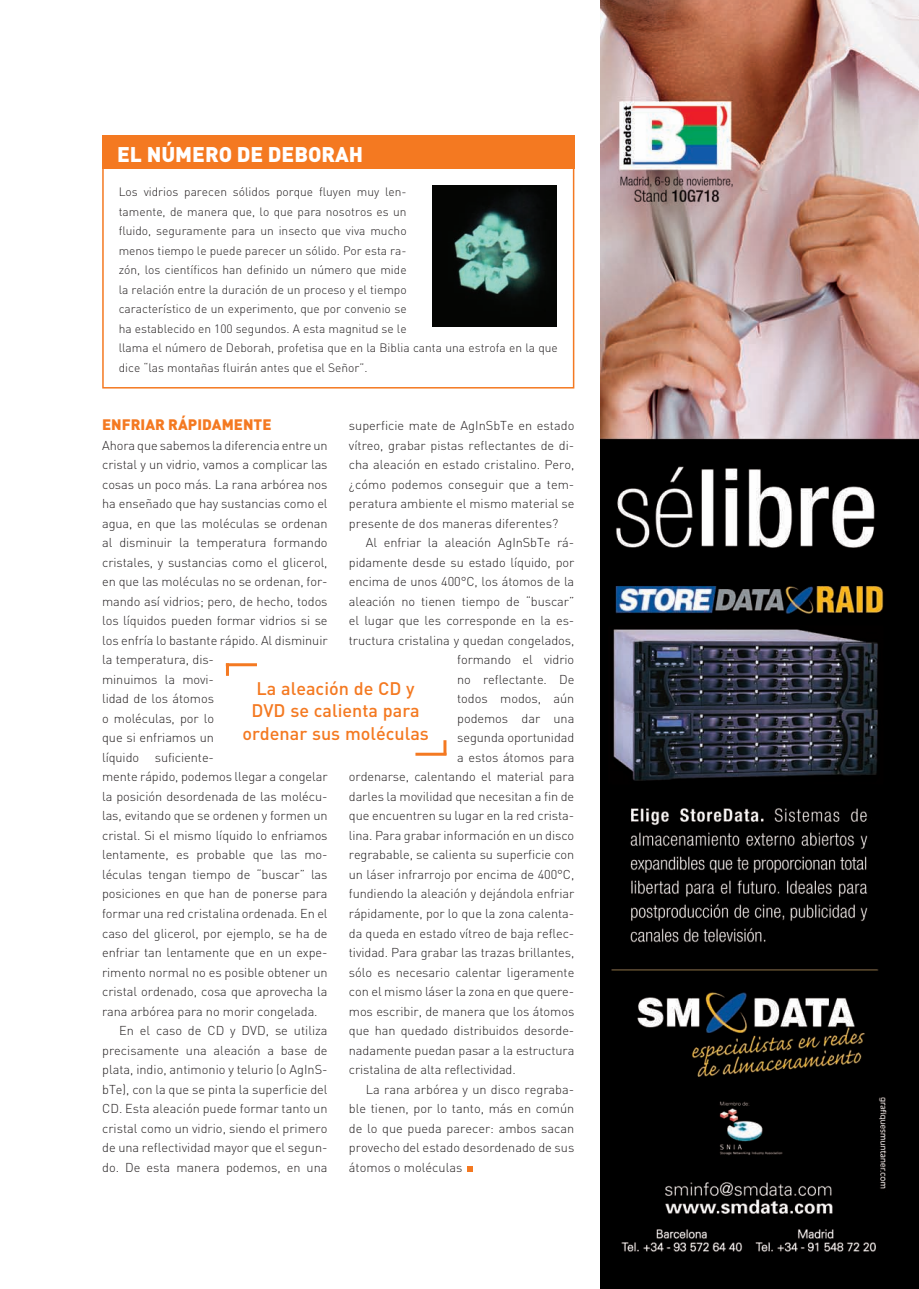
<style>
.page{position:relative;width:919px;height:1289px;background:#fff}
.page>*{position:absolute;margin:0;border:0;box-sizing:border-box;transform-origin:0 0}
._10_Titulo_CUADRO{font:900 21px "DIN";color:#fff}
._07_Destacado{font:500 18px/22.5px "DIN";color:#f47921;text-align:center}
._06_Intertitulo{font:900 15px "DIN";color:#f47921}
._05_Texto_base_CON_S{font:300 12.75px/19.5px "DIN";letter-spacing:-.005em;color:#231f20;text-align:justify}
._06_Intertitulo-2{font:300 12.75px/19.5px "DIN";letter-spacing:-.005em;color:#231f20}
._11_Texto_base_CUADR{font:300 12px/19.5px "DIN";color:#231f20}
</style>
<div class="page">
<img style="left:600px;top:0;width:318px;height:1288px">
<svg style="left:467px;top:1166px;width:5px;height:5px"></svg>
<div style="left:102px;top:153px;width:472px;height:235px;border:2px solid #f47921"></div>
<div style="left:102px;top:136px;width:472px;height:33px;background:#f47921"></div>
<hr style="left:443px;top:740px;width:3px;height:15px;background:#f47921">
<hr style="left:415px;top:752px;width:31px;height:3px;background:#f47921">
<svg style="left:226px;top:666px;width:3px;height:10px"></svg>
<hr style="left:226px;top:663px;width:31px;height:3px;background:#f47921">
<img style="left:432px;top:186px;width:124px;height:140px">
<p class="_10_Titulo_CUADRO" style="left:117px;top:140px;width:247px">EL NÚMERO DE DEBORAH</p>
<p class="_11_Texto_base_CUADR" style="left:119px;top:182px;width:440px">Los vidrios parecen sólidos porque fluyen muy len-<br>tamente, de manera que, lo que para nosotros es un<br>fluido, seguramente para un insecto que viva mucho<br>menos tiempo le puede parecer un sólido. Por esta ra-<br>zón, los científicos han definido un número que mide<br>la relación entre la duración de un proceso y el tiempo<br>característico de un experimento, que por convenio se<br>ha establecido en 100 segundos. A esta magnitud se le<br>llama el número de Deborah, profetisa que en la Biblia canta una estrofa en la que dice “las montañas fluirán antes que el Señor”.</p>
<p class="_06_Intertitulo" style="left:102px;top:415px;width:20px">ENFR</p>
<p class="_06_Intertitulo" style="left:140px;top:415px;width:83px">IAR RÁPIDAMEN</p>
<p class="_06_Intertitulo" style="left:253px;top:415px;width:18px">TE</p>
<p class="_06_Intertitulo-2" style="left:102px;top:435px;width:227px">Ahora que sabemos la diferencia entre un cristal y un vidrio, vamos a complicar las cosas un poco más. La rana arbórea nos ha enseñado que hay sustancias como el agua, en que las moléculas se ordenan al disminuir la temperatura formando cristales, y sustancias como el glicerol, en que las moléculas no se ordenan, for&shy;mando así vidrios; pero, de hecho, todos los líquidos pueden formar vidrios si se los enfría lo bastante rápido. Al disminuir la temperatura, dis-<br>minuimos la movi-<br>lidad de los átomos<br>o moléculas, por lo<br>que si enfriamos un<br>líquido suficiente-<br>mente rápido, podemos llegar a congelar la posición desordenada de las molécu&shy;las, evitando que se ordenen y formen un cristal. Si el mismo líquido lo enfriamos lentamente, es probable que las mo&shy;léculas tengan tiempo de “buscar” las posiciones en que han de ponerse para formar una red cristalina ordenada. En el caso del glicerol, por ejemplo, se ha de enfriar tan lentamente que en un expe&shy;rimento normal no es posible obtener un cristal ordenado, cosa que aprovecha la rana arbórea para no morir congelada.</p>
<p class="_05_Texto_base_CON_S" style="left:102px;top:1020px;width:227px;text-indent:17px">En el caso de CD y DVD, se utiliza precisamente una aleación a base de plata, indio, antimonio y telurio (o AgInS&shy;bTe), con la que se pinta la superficie del CD. Esta aleación puede formar tanto un cristal como un vidrio, siendo el primero de una reflectividad mayor que el segun&shy;do. De esta manera podemos, en una</p>
<p class="_05_Texto_base_CON_S" style="left:349px;top:416px;width:227px">superficie mate de AgInSbTe en estado vítreo, grabar pistas reflectantes de di&shy;cha aleación en estado cristalino. Pero, ¿cómo podemos conseguir que a tem&shy;peratura ambiente el mismo material se presente de dos maneras diferentes?</p>
<p class="_05_Texto_base_CON_S" style="left:366px;top:533px;width:210px">Al enfriar la aleación AgInSbTe rá-</p>
<p class="_05_Texto_base_CON_S" style="left:349px;top:552px;width:227px">pidamente desde su estado líquido, por</p>
<p class="_05_Texto_base_CON_S" style="left:349px;top:572px;width:227px">encima de unos 400°C, los átomos de la</p>
<p class="_05_Texto_base_CON_S" style="left:349px;top:591px;width:227px">aleación no tienen tiempo de “buscar”</p>
<p class="_05_Texto_base_CON_S" style="left:349px;top:611px;width:227px">el lugar que les corresponde en la es-</p>
<p class="_05_Texto_base_CON_S" style="left:349px;top:630px;width:227px">tructura cristalina y quedan congelados,</p>
<p class="_05_Texto_base_CON_S" style="left:457px;top:650px;width:119px">formando el vidrio</p>
<p class="_05_Texto_base_CON_S" style="left:457px;top:669px;width:119px">no reflectante. De</p>
<p class="_05_Texto_base_CON_S" style="left:457px;top:689px;width:119px">todos modos, aún</p>
<p class="_05_Texto_base_CON_S" style="left:457px;top:708px;width:119px">podemos dar una</p>
<p class="_05_Texto_base_CON_S" style="left:457px;top:728px;width:119px">segunda oportunidad</p>
<p class="_05_Texto_base_CON_S" style="left:457px;top:747px;width:119px">a estos átomos para</p>
<p class="_05_Texto_base_CON_S" style="left:349px;top:767px;width:227px">ordenarse, calentando el material para</p>
<p class="_05_Texto_base_CON_S" style="left:349px;top:786px;width:227px">darles la movilidad que necesitan a fin de</p>
<p class="_05_Texto_base_CON_S" style="left:349px;top:806px;width:227px">que encuentren su lugar en la red crista-</p>
<p class="_05_Texto_base_CON_S" style="left:349px;top:825px;width:227px">lina. Para grabar información en un disco</p>
<p class="_05_Texto_base_CON_S" style="left:349px;top:845px;width:227px">regrabable, se calienta su superficie con</p>
<p class="_05_Texto_base_CON_S" style="left:349px;top:864px;width:227px">un láser infrarrojo por encima de 400°C,</p>
<p class="_05_Texto_base_CON_S" style="left:349px;top:884px;width:227px">fundiendo la aleación y dejándola enfriar</p>
<p class="_05_Texto_base_CON_S" style="left:349px;top:903px;width:227px">rápidamente, por lo que la zona calenta-</p>
<p class="_05_Texto_base_CON_S" style="left:349px;top:923px;width:227px">da queda en estado vítreo de baja reflec-</p>
<p class="_05_Texto_base_CON_S" style="left:349px;top:942px;width:227px">tividad. Para grabar las trazas brillantes,</p>
<p class="_05_Texto_base_CON_S" style="left:349px;top:962px;width:227px">sólo es necesario calentar ligeramente</p>
<p class="_05_Texto_base_CON_S" style="left:349px;top:981px;width:227px">con el mismo láser la zona en que quere-</p>
<p class="_05_Texto_base_CON_S" style="left:349px;top:1001px;width:227px">mos escribir, de manera que los átomos</p>
<p class="_05_Texto_base_CON_S" style="left:349px;top:1020px;width:227px">que han quedado distribuidos desorde-</p>
<p class="_05_Texto_base_CON_S" style="left:349px;top:1040px;width:227px">nadamente puedan pasar a la estructura</p>
<p class="_05_Texto_base_CON_S" style="left:349px;top:1059px;width:168px">cristalina de alta reflectividad.</p>
<p class="_05_Texto_base_CON_S" style="left:349px;top:1079px;width:227px;text-indent:17px">La rana arbórea y un disco regraba&shy;ble tienen, por lo tanto, más en común de lo que pueda parecer: ambos sacan provecho del estado desordenado de sus átomos o moléculas</p>
<p class="_07_Destacado" style="left:242px;top:676px;width:188px">La aleación de CD y<br>DVD se calienta para ordenar sus moléculas</p>
</div>
